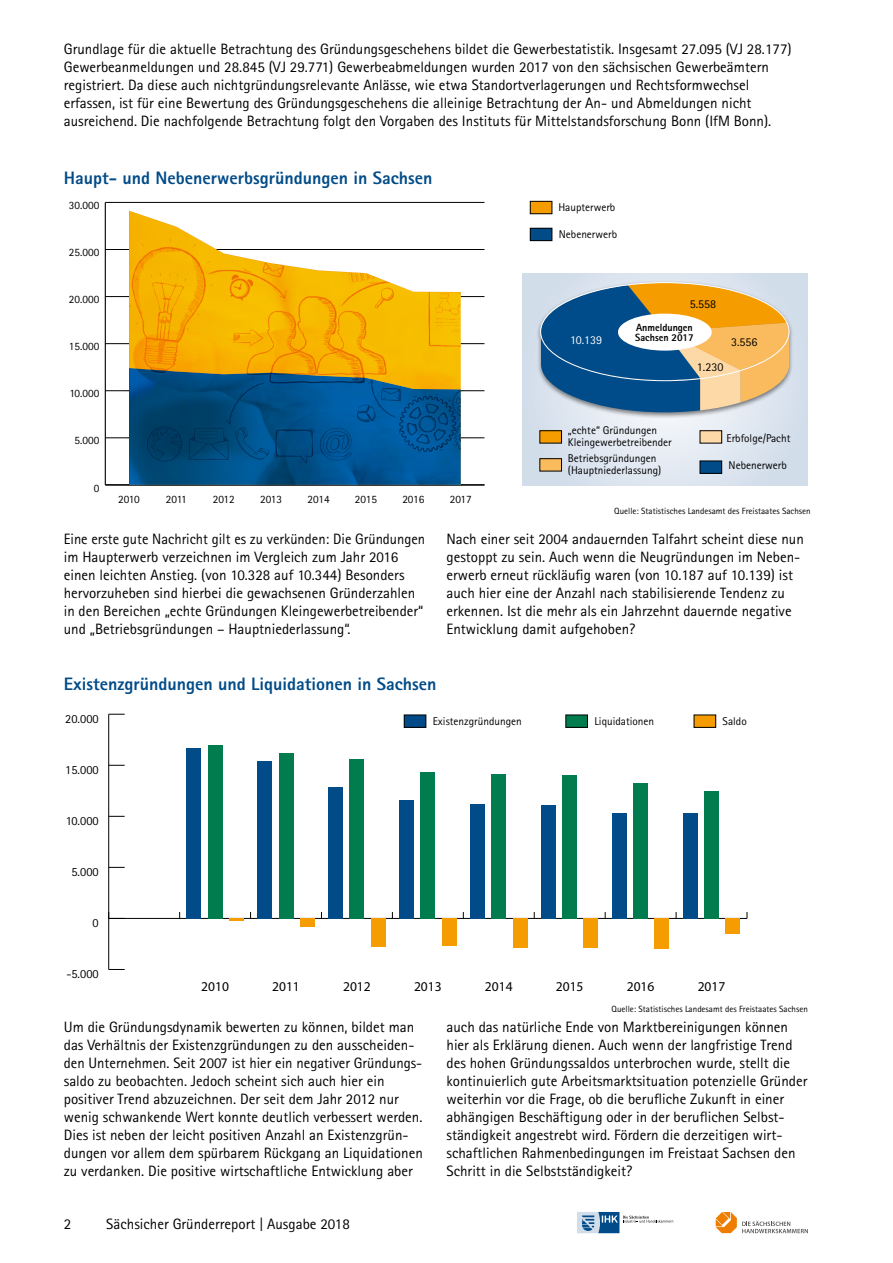
<style>
.page{position:relative;width:893px;height:1263px;background:#fff}
.page>*{position:absolute;margin:0;border:0;box-sizing:border-box;transform-origin:0 0}
.t1{font:800 18px "Rotis Sans Serif";color:#004b88}
.t2{font:15px/18px "Rotis Sans Serif";color:#000}
.t3{font:13.5px "Myriad Pro";color:#000}
.t4{font:12.3px "Rotis Sans Serif Pro Cyr";color:#000}
.t5{font:12px "Rotis Sans Serif";color:#000}
.t6{font:12px "Rotis Sans Serif";color:#fff}
.t7{font:11.25px/12px "Rotis Sans Serif";color:#000}
.t8{font:800 10.5px "Rotis Sans Serif";color:#000;scale:.96 1}
.t9{font:9px "Rotis Sans Serif";color:#000}
</style>
<div class="page">
<svg style="left:523px;top:273px;width:285px;height:213px;background:#dae3ed"></svg>
<svg style="left:716px;top:1212px;width:92px;height:21px"></svg>
<svg style="left:577px;top:1212px;width:96px;height:21px"></svg>
<svg style="left:104px;top:201px;width:381px;height:285px"></svg>
<hr style="left:105px;top:202px;width:1px;height:283px;background:#000">
<hr style="left:105px;top:484px;width:379px;height:1px;background:#000">
<hr style="left:105px;top:437px;width:379px;height:1px;background:#000">
<hr style="left:105px;top:390px;width:379px;height:1px;background:#000">
<hr style="left:105px;top:343px;width:379px;height:1px;background:#000">
<hr style="left:105px;top:296px;width:379px;height:1px;background:#000">
<hr style="left:105px;top:249px;width:379px;height:1px;background:#000">
<hr style="left:105px;top:202px;width:379px;height:1px;background:#000">
<div style="left:536px;top:280px;width:258px;height:139px;background:#000;opacity:.5"></div>
<svg style="left:541px;top:283px;width:248px;height:129px;background:#838d81"></svg>
<div style="left:618px;top:314px;width:94px;height:37px;background:#fff;border-radius:50%"></div>
<div style="left:540px;top:431px;width:21px;height:12px;background:#f59c00"></div>
<div style="left:540px;top:430px;width:22px;height:13px;border:1px solid #000"></div>
<div style="left:540px;top:459px;width:21px;height:12px;background:#fabb5d"></div>
<div style="left:540px;top:458px;width:22px;height:13px;border:1px solid #000"></div>
<div style="left:700px;top:461px;width:22px;height:12px;background:#004b88"></div>
<div style="left:700px;top:431px;width:22px;height:12px;background:#fdd9a7"></div>
<div style="left:700px;top:430px;width:22px;height:13px;border:1px solid #000"></div>
<hr style="left:109px;top:918px;width:638px;height:1px;background:#000">
<hr style="left:108px;top:714px;width:1px;height:255px;background:#000">
<svg style="left:109px;top:969px;width:16px;height:1px"></svg>
<svg style="left:108px;top:912px;width:17px;height:7px"></svg>
<svg style="left:109px;top:867px;width:16px;height:1px"></svg>
<svg style="left:109px;top:816px;width:16px;height:1px"></svg>
<svg style="left:109px;top:765px;width:16px;height:1px"></svg>
<svg style="left:109px;top:714px;width:16px;height:1px"></svg>
<hr style="left:229px;top:918px;width:15px;height:3px;background:#f59c00">
<div style="left:300px;top:918px;width:15px;height:9px;background:#f59c00"></div>
<div style="left:371px;top:918px;width:15px;height:29px;background:#f59c00"></div>
<div style="left:442px;top:918px;width:15px;height:28px;background:#f59c00"></div>
<div style="left:513px;top:918px;width:14px;height:30px;background:#f59c00"></div>
<div style="left:583px;top:918px;width:15px;height:30px;background:#f59c00"></div>
<div style="left:654px;top:918px;width:15px;height:30px;background:#f59c00"></div>
<div style="left:725px;top:918px;width:15px;height:16px;background:#f59c00"></div>
<div style="left:208px;top:745px;width:15px;height:173px;background:#007c4e"></div>
<div style="left:279px;top:753px;width:14px;height:165px;background:#007c4e"></div>
<div style="left:349px;top:759px;width:15px;height:159px;background:#007c4e"></div>
<div style="left:420px;top:772px;width:15px;height:146px;background:#007c4e"></div>
<div style="left:491px;top:774px;width:15px;height:144px;background:#007c4e"></div>
<div style="left:562px;top:775px;width:15px;height:143px;background:#007c4e"></div>
<div style="left:633px;top:783px;width:15px;height:135px;background:#007c4e"></div>
<div style="left:704px;top:791px;width:15px;height:127px;background:#007c4e"></div>
<div style="left:186px;top:748px;width:15px;height:170px;background:#004b88"></div>
<div style="left:257px;top:761px;width:15px;height:157px;background:#004b88"></div>
<div style="left:328px;top:787px;width:15px;height:131px;background:#004b88"></div>
<div style="left:399px;top:800px;width:15px;height:118px;background:#004b88"></div>
<div style="left:470px;top:804px;width:15px;height:114px;background:#004b88"></div>
<div style="left:541px;top:805px;width:15px;height:113px;background:#004b88"></div>
<div style="left:612px;top:813px;width:15px;height:105px;background:#004b88"></div>
<div style="left:683px;top:813px;width:15px;height:105px;background:#004b88"></div>
<div style="left:694px;top:715px;width:22px;height:12px;background:#f59c00"></div>
<div style="left:566px;top:715px;width:21px;height:12px;background:#007c4e"></div>
<div style="left:404px;top:715px;width:22px;height:12px;background:#004b88"></div>
<div style="left:404px;top:715px;width:22px;height:12px;border:1px solid #000"></div>
<div style="left:530px;top:228px;width:22px;height:13px;background:#004b88"></div>
<div style="left:530px;top:228px;width:22px;height:13px;border:1px solid #000"></div>
<div style="left:530px;top:201px;width:22px;height:13px;background:#f59c00"></div>
<div style="left:530px;top:201px;width:22px;height:13px;border:1px solid #000"></div>
<div style="left:125px;top:209px;width:341px;height:283px;background:#000;opacity:.5"></div>
<img style="left:129px;top:211px;width:332px;height:274px">
<p class="t2" style="left:64px;top:40px;width:729px">Grundlage für die aktuelle Betrachtung des Gründungsgeschehens bildet die Gewerbestatistik. Insgesamt 27.095 (VJ 28.177)<br>Gewerbeanmeldungen und 28.845 (VJ 29.771) Gewerbeabmeldungen wurden 2017 von den sächsischen Gewerbeämtern registriert. Da diese auch nichtgründungsrelevante Anlässe, wie etwa Standortverlagerungen und Rechtsformwechsel erfassen, ist für eine Bewertung des Gründungsgeschehens die alleinige Betrachtung der An- und Abmeldungen nicht ausreichend. Die nachfolgende Betrachtung folgt den Vorgaben des Instituts für Mittelstandsforschung Bonn (IfM Bonn).</p>
<p class="t1" style="left:64px;top:167px;width:370px">Haupt- und Nebenerwerbsgründungen in Sachsen</p>
<p class="t7" style="left:69px;top:199px;width:32px">30.000</p>
<p class="t7" style="left:69px;top:246px;width:32px">25.000</p>
<p class="t7" style="left:69px;top:293px;width:32px">20.000</p>
<p class="t7" style="left:69px;top:340px;width:32px">15.000</p>
<p class="t7" style="left:69px;top:387px;width:32px">10.000</p>
<p class="t7" style="left:75px;top:435px;width:26px">5.000</p>
<p class="t7" style="left:94px;top:482px;width:7px">0</p>
<p class="t7" style="left:118px;top:493px;width:23px">2010</p>
<p class="t7" style="left:166px;top:493px;width:22px">2011</p>
<p class="t7" style="left:213px;top:493px;width:24px">2012</p>
<p class="t7" style="left:260px;top:493px;width:24px">2013</p>
<p class="t7" style="left:308px;top:493px;width:24px">2014</p>
<p class="t7" style="left:355px;top:493px;width:24px">2015</p>
<p class="t7" style="left:402px;top:493px;width:24px">2016</p>
<p class="t7" style="left:450px;top:493px;width:24px">2017</p>
<p class="t7" style="left:558px;top:202px;width:59px">Haupterwerb</p>
<p class="t7" style="left:559px;top:228px;width:60px">Nebenerwerb</p>
<p class="t5" style="left:690px;top:297px;width:28px">5.558</p>
<p class="t8" style="left:636px;top:321px;width:61px">Anmeldungen</p>
<p class="t6" style="left:570px;top:333px;width:34px">10.139</p>
<p class="t8" style="left:635px;top:331px;width:62px">Sachsen 2017</p>
<p class="t5" style="left:697px;top:359px;width:28px">1.230</p>
<p class="t5" style="left:731px;top:335px;width:28px">3.556</p>
<p class="t7" style="left:568px;top:424px;width:105px">„echte“ Gründungen<br>Kleingewerbetreibender</p>
<p class="t7" style="left:568px;top:452px;width:95px">Betriebsgründungen (Hauptniederlassung)</p>
<p class="t7" style="left:729px;top:459px;width:60px">Nebenerwerb</p>
<p class="t7" style="left:726px;top:432px;width:65px">Erbfolge/Pacht</p>
<p class="t9" style="left:614px;top:505px;width:198px">Quelle: Statistisches Landesamt des Freistaates Sachsen</p>
<p class="t2" style="left:64px;top:530px;width:363px">Eine erste gute Nachricht gilt es zu verkünden: Die Gründungen im Haupterwerb verzeichnen im Vergleich zum Jahr 2016 einen leichten Anstieg. (von 10.328 auf 10.344) Besonders hervorzuheben sind hierbei die gewachsenen Gründerzahlen in den Bereichen „echte Gründungen Kleingewerbetreibender“ und „Betriebsgründungen – Hauptniederlassung“.</p>
<p class="t2" style="left:446px;top:530px;width:359px">Nach einer seit 2004 andauernden Talfahrt scheint diese nun gestoppt zu sein. Auch wenn die Neugründungen im Neben&shy;erwerb erneut rückläufig waren (von 10.187 auf 10.139) ist auch hier eine der Anzahl nach stabilisierende Tendenz zu erkennen. Ist die mehr als ein Jahrzehnt dauernde negative Entwicklung damit aufgehoben?</p>
<p class="t1" style="left:64px;top:673px;width:374px">Existenzgründungen und Liquidationen in Sachsen</p>
<p class="t7" style="left:433px;top:715px;width:90px">Existenzgründungen</p>
<p class="t7" style="left:594px;top:715px;width:61px">Liquidationen</p>
<p class="t7" style="left:723px;top:715px;width:26px">Saldo</p>
<p class="t4" style="left:65px;top:712px;width:35px">20.000</p>
<p class="t4" style="left:65px;top:763px;width:35px">15.000</p>
<p class="t4" style="left:66px;top:814px;width:35px">10.000</p>
<p class="t4" style="left:71px;top:865px;width:29px">5.000</p>
<p class="t4" style="left:93px;top:916px;width:8px">0</p>
<p class="t4" style="left:66px;top:967px;width:34px">-5.000</p>
<p class="t3" style="left:201px;top:978px;width:29px">2010</p>
<p class="t3" style="left:272px;top:978px;width:29px">2011</p>
<p class="t3" style="left:343px;top:978px;width:29px">2012</p>
<p class="t3" style="left:414px;top:978px;width:29px">2013</p>
<p class="t3" style="left:485px;top:978px;width:29px">2014</p>
<p class="t3" style="left:556px;top:978px;width:29px">2015</p>
<p class="t3" style="left:627px;top:978px;width:29px">2016</p>
<p class="t3" style="left:698px;top:978px;width:29px">2017</p>
<p class="t9" style="left:611px;top:1004px;width:198px">Quelle: Statistisches Landesamt des Freistaates Sachsen</p>
<p class="t2" style="left:64px;top:1018px;width:361px">Um die Gründungsdynamik bewerten zu können, bildet man das Verhältnis der Existenzgründungen zu den ausscheiden&shy;den Unternehmen. Seit 2007 ist hier ein negativer Gründungs&shy;saldo zu beobachten. Jedoch scheint sich auch hier ein positiver Trend abzuzeichnen. Der seit dem Jahr 2012 nur wenig schwankende Wert konnte deutlich verbessert werden.<br>Dies ist neben der leicht positiven Anzahl an Existenzgrün&shy;dungen vor allem dem spürbarem Rückgang an Liquidationen zu verdanken. Die positive wirtschaftliche Entwicklung aber</p>
<p class="t2" style="left:446px;top:1018px;width:363px">auch das natürliche Ende von Marktbereinigungen können hier als Erklärung dienen. Auch wenn der langfristige Trend des hohen Gründungssaldos unterbrochen wurde, stellt die kontinuierlich gute Arbeitsmarktsituation potenzielle Gründer weiterhin vor die Frage, ob die berufliche Zukunft in einer abhängigen Beschäftigung oder in der beruflichen Selbst&shy;ständigkeit angestrebt wird. Fördern die derzeitigen wirt&shy;schaftlichen Rahmenbedingungen im Freistaat Sachsen den Schritt in die Selbstständigkeit?</p>
<p class="t2" style="left:64px;top:1214px;width:9px">2</p>
<p class="t2" style="left:106px;top:1214px;width:245px">Sächsicher Gründerreport | Ausgabe 2018</p>
</div>
